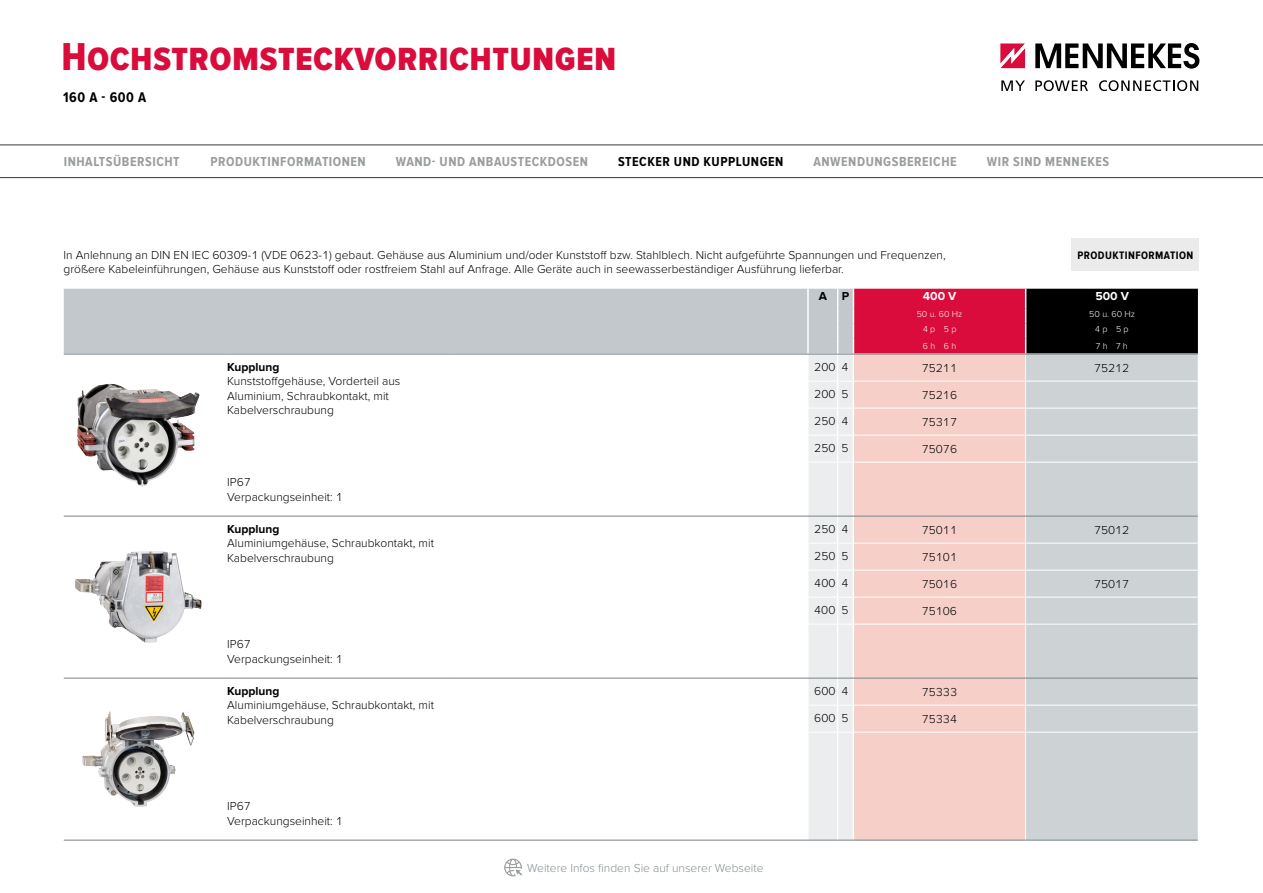
<style>
.page{position:relative;width:1263px;height:893px;background:#fff}
.page>*{position:absolute;margin:0;border:0;box-sizing:border-box;transform-origin:0 0}
.t1{font:40.35px "Proxima Nova Cond Extrabld";letter-spacing:.01em;color:#d90c3b}
.t2{font:700 14.55px "Proxima Nova Cond";letter-spacing:.04em;color:#000}
.t3{font:700 13.5px "Proxima Nova Cond";letter-spacing:.04em;color:#9a9d9e}
.t4{font:700 13.5px "Proxima Nova Cond";letter-spacing:.04em;color:#000}
.t5{font:300 12px/14.4px "Proxima Nova";color:#000}
.t6{font:300 12px "Proxima Nova";color:#868f93}
.t7{font:700 12px "Proxima Nova";color:#000}
.t8{font:700 12px "Proxima Nova";color:#fff}
.t9{font:700 11.25px "Proxima Nova Cond";letter-spacing:.04em;color:#000}
.t10{font:300 9px "Proxima Nova";color:#fff}
</style>
<div class="page">
<div style="left:64px;top:289px;width:743px;height:64px;background:#c3c8cc"></div>
<div style="left:1071px;top:238px;width:128px;height:33px;background:#ebebec"></div>
<svg style="left:0;top:145px;width:1263px;height:33px"></svg>
<svg style="left:504px;top:859px;width:18px;height:17px"></svg>
<svg style="left:1001px;top:80px;width:24px;height:11px"></svg>
<svg style="left:1035px;top:80px;width:53px;height:11px"></svg>
<svg style="left:1099px;top:80px;width:99px;height:11px"></svg>
<svg style="left:1035px;top:43px;width:164px;height:26px"></svg>
<svg style="left:1000px;top:43px;width:25px;height:25px"></svg>
<hr style="left:449px;top:354px;width:359px;height:1px;background:#868f93">
<hr style="left:64px;top:354px;width:163px;height:1px;background:#868f93">
<hr style="left:227px;top:354px;width:222px;height:1px;background:#868f93">
<hr style="left:449px;top:516px;width:359px;height:1px;background:#868f93">
<hr style="left:64px;top:516px;width:163px;height:1px;background:#868f93">
<hr style="left:227px;top:516px;width:222px;height:1px;background:#868f93">
<hr style="left:449px;top:678px;width:359px;height:1px;background:#868f93">
<hr style="left:64px;top:678px;width:163px;height:1px;background:#868f93">
<hr style="left:227px;top:678px;width:222px;height:1px;background:#868f93">
<hr style="left:64px;top:840px;width:163px;height:1px;background:#868f93">
<hr style="left:227px;top:840px;width:222px;height:1px;background:#868f93">
<hr style="left:449px;top:840px;width:359px;height:1px;background:#868f93">
<svg style="left:807px;top:288px;width:391px;height:553px;background:#d6bfc0"></svg>
<hr style="left:853px;top:840px;width:172px;height:1px;background:#868f93">
<hr style="left:1025px;top:840px;width:173px;height:1px;background:#868f93">
<img style="left:77px;top:384px;width:123px;height:103px">
<img style="left:75px;top:551px;width:127px;height:92px">
<img style="left:82px;top:711px;width:112px;height:96px">
<h1 class="t1" style="left:62px;top:34px;width:556px">Hochstromsteckvorrichtungen</h1>
<p class="t2" style="left:63px;top:89px;width:85px">160 A - 600 A</p>
<p class="t3" style="left:64px;top:154px;width:117px">INHALTSÜBERSICHT</p>
<p class="t3" style="left:210px;top:154px;width:157px">PRODUKTINFORMATIONEN</p>
<p class="t3" style="left:396px;top:154px;width:194px">WAND- UND ANBAUSTECKDOSEN</p>
<p class="t3" style="left:813px;top:154px;width:145px">ANWENDUNGSBEREICHE</p>
<p class="t3" style="left:987px;top:154px;width:124px">WIR SIND MENNEKES</p>
<p class="t4" style="left:618px;top:154px;width:167px">STECKER UND KUPPLUNGEN</p>
<p class="t5" style="left:64px;top:248px;width:884px">In Anlehnung an DIN EN IEC 60309-1 (VDE 0623-1) gebaut. Gehäuse aus Aluminium und/oder Kunststoff bzw. Stahlblech. Nicht aufgeführte Spannungen und Frequenzen, größere Kabeleinführungen, Gehäuse aus Kunststoff oder rostfreiem Stahl auf Anfrage. Alle Geräte auch in seewasserbeständiger Ausführung lieferbar.</p>
<p class="t7" style="left:819px;top:289px;width:32px">A P</p>
<p class="t8" style="left:923px;top:289px;width:35px">400 V</p>
<p class="t8" style="left:1095px;top:289px;width:35px">500 V</p>
<p class="t10" style="left:917px;top:309px;width:47px">50 u. 60 Hz</p>
<p class="t10" style="left:1089px;top:309px;width:47px">50 u. 60 Hz</p>
<p class="t10" style="left:923px;top:324px;width:35px">4 p 5 p</p>
<p class="t10" style="left:1095px;top:324px;width:35px">4 p 5 p</p>
<p class="t10" style="left:923px;top:341px;width:35px">6 h 6 h</p>
<p class="t10" style="left:1096px;top:341px;width:33px">7 h 7 h</p>
<p class="t9" style="left:1077px;top:249px;width:118px">PRODUKTINFORMATION</p>
<p class="t7" style="left:227px;top:360px;width:54px">Kupplung</p>
<p class="t5" style="left:227px;top:374px;width:175px">Kunststoffgehäuse, Vorderteil aus<br>Aluminium, Schraubkontakt, mit<br>Kabelverschraubung</p>
<p class="t5" style="left:227px;top:475px;width:117px">IP67<br>Verpackungseinheit: 1</p>
<p class="t7" style="left:227px;top:522px;width:54px">Kupplung</p>
<p class="t5" style="left:227px;top:536px;width:208px">Aluminiumgehäuse, Schraubkontakt, mit<br>Kabelverschraubung</p>
<p class="t5" style="left:227px;top:637px;width:117px">IP67<br>Verpackungseinheit: 1</p>
<p class="t7" style="left:227px;top:684px;width:54px">Kupplung</p>
<p class="t5" style="left:227px;top:698px;width:208px">Aluminiumgehäuse, Schraubkontakt, mit<br>Kabelverschraubung</p>
<p class="t5" style="left:227px;top:799px;width:117px">IP67<br>Verpackungseinheit: 1</p>
<p class="t5" style="left:814px;top:361px;width:36px">200 4</p>
<p class="t5" style="left:922px;top:361px;width:37px">75211</p>
<p class="t5" style="left:1094px;top:361px;width:37px">75212</p>
<p class="t5" style="left:814px;top:388px;width:36px">200 5</p>
<p class="t5" style="left:922px;top:388px;width:37px">75216</p>
<p class="t5" style="left:814px;top:415px;width:36px">250 4</p>
<p class="t5" style="left:922px;top:415px;width:37px">75317</p>
<p class="t5" style="left:814px;top:442px;width:36px">250 5</p>
<p class="t5" style="left:922px;top:442px;width:37px">75076</p>
<p class="t5" style="left:814px;top:523px;width:36px">250 4</p>
<p class="t5" style="left:922px;top:523px;width:37px">75011</p>
<p class="t5" style="left:1094px;top:523px;width:37px">75012</p>
<p class="t5" style="left:814px;top:550px;width:36px">250 5</p>
<p class="t5" style="left:922px;top:550px;width:37px">75101</p>
<p class="t5" style="left:814px;top:577px;width:36px">400 4</p>
<p class="t5" style="left:922px;top:577px;width:37px">75016</p>
<p class="t5" style="left:1094px;top:577px;width:37px">75017</p>
<p class="t5" style="left:814px;top:604px;width:36px">400 5</p>
<p class="t5" style="left:922px;top:604px;width:37px">75106</p>
<p class="t5" style="left:814px;top:685px;width:36px">600 4</p>
<p class="t5" style="left:922px;top:685px;width:37px">75333</p>
<p class="t5" style="left:814px;top:712px;width:36px">600 5</p>
<p class="t5" style="left:922px;top:712px;width:37px">75334</p>
<p class="t6" style="left:527px;top:861px;width:238px">Weitere Infos finden Sie auf unserer Webseite</p>
</div>
